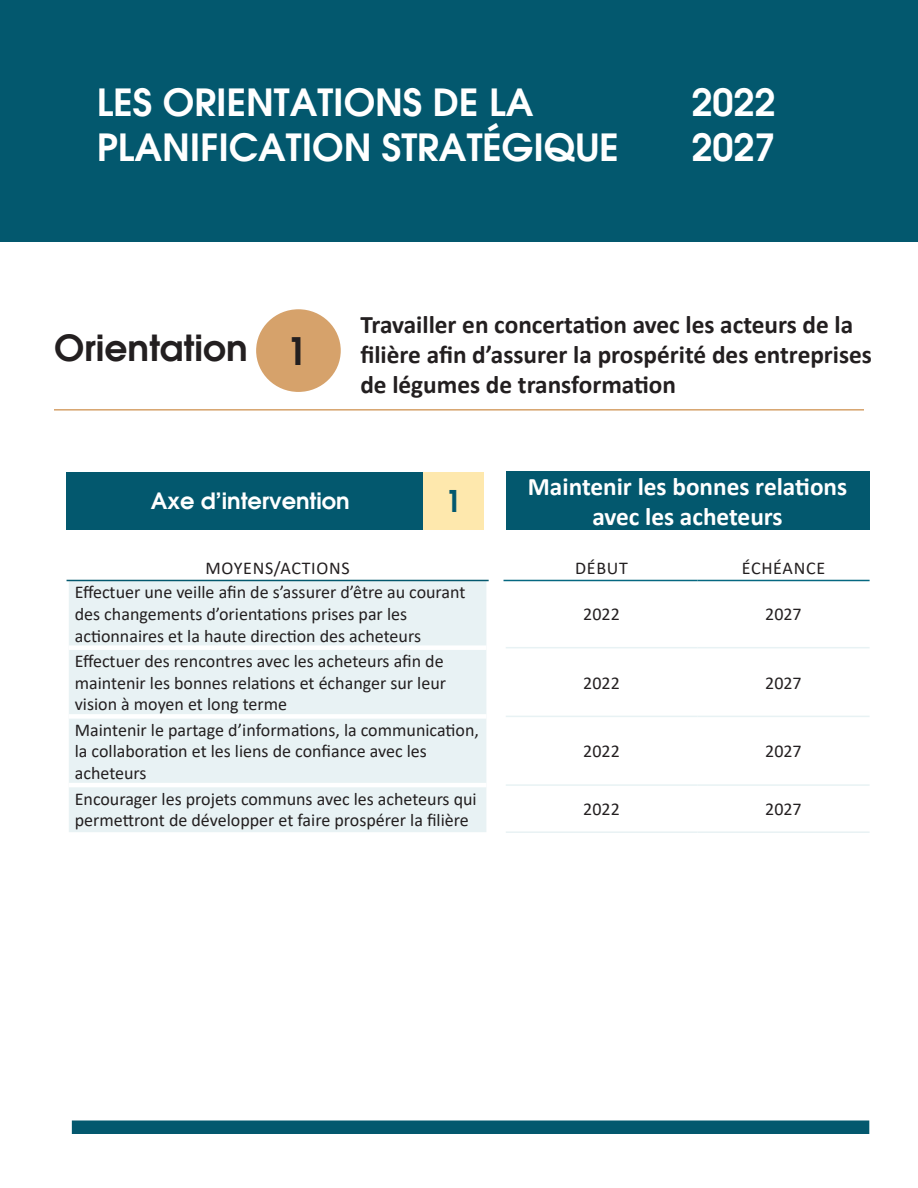
<style>
.page{position:relative;width:918px;height:1188px;background:#fff}
.page>*{position:absolute;margin:0;border:0;box-sizing:border-box;transform-origin:0 0}
.t1{font:600 37.95px "Avant Garde";color:#231f20}
.t2{font:600 37.5px/45px "Avant Garde";color:#fff}
.t3{font:600 36px "Avant Garde";color:#231f20}
.t4{font:600 30px "Avant Garde";color:#03586e}
.t5{font:700 25.35px/30.3px "Calibri";color:#231f20}
.t6{font:700 25.35px/30.3px "Calibri";color:#fff;text-align:center}
.t7{font:600 22.5px "Avant Garde";color:#fff}
.t8{font:18px/21.6px "Calibri";color:#231f20}
.t9{font:18px "Calibri";letter-spacing:.04em;color:#231f20}
</style>
<div class="page">
<div style="left:0;top:0;width:918px;height:241px;background:#03586e"></div>
<div style="left:69px;top:581px;width:417px;height:133px;background:#e8f2f4"></div>
<div style="left:69px;top:719px;width:417px;height:113px;background:#e8f2f4"></div>
<hr style="left:67px;top:580px;width:422px;height:1px;background:#03586e">
<div style="left:69px;top:645px;width:417px;height:5px;background:#fff"></div>
<hr style="left:69px;top:783px;width:417px;height:4px;background:#fff">
<hr style="left:504px;top:580px;width:193px;height:1px;background:#056881">
<hr style="left:697px;top:580px;width:173px;height:1px;background:#056881">
<hr style="left:506px;top:647px;width:191px;height:1px;background:#e8f2f4">
<hr style="left:697px;top:647px;width:173px;height:1px;background:#e8f2f4">
<hr style="left:506px;top:716px;width:191px;height:1px;background:#e8f2f4">
<hr style="left:697px;top:716px;width:173px;height:1px;background:#e8f2f4">
<hr style="left:506px;top:784px;width:191px;height:2px;background:#e8f2f4">
<hr style="left:697px;top:784px;width:173px;height:2px;background:#e8f2f4">
<hr style="left:506px;top:831px;width:191px;height:2px;background:#e8f2f4">
<hr style="left:697px;top:831px;width:173px;height:2px;background:#e8f2f4">
<div style="left:256px;top:309px;width:85px;height:83px;background:#d6a26b;border-radius:50%"></div>
<hr style="left:54px;top:409px;width:810px;height:2px;background:#d6a26b">
<div style="left:67px;top:472px;width:367px;height:58px;background:#03586e"></div>
<div style="left:506px;top:471px;width:363px;height:59px;background:#03586e"></div>
<div style="left:424px;top:472px;width:60px;height:58px;background:#fee8ad"></div>
<div style="left:72px;top:1120px;width:797px;height:14px;background:#03586e"></div>
<p class="t2" style="left:97px;top:80px;width:524px">LES ORIENTATIONS DE LA<br>PLANIFICATION STRATÉGIQUE</p>
<p class="t2" style="left:692px;top:80px;width:85px">2022</p>
<p class="t2" style="left:692px;top:125px;width:85px">2027</p>
<p class="t3" style="left:54px;top:324px;width:195px">Orientation</p>
<p class="t1" style="left:287px;top:326px;width:23px">1</p>
<p class="t5" style="left:360px;top:309px;width:513px">Travailler en concertation avec les acteurs de la filière afin d’assurer la prospérité des entreprises de légumes de transformation</p>
<p class="t7" style="left:151px;top:486px;width:200px">Axe d’intervention</p>
<p class="t4" style="left:445px;top:481px;width:18px">1</p>
<p class="t6" style="left:528px;top:471px;width:321px">Maintenir les bonnes relations avec les acheteurs</p>
<p class="t9" style="left:206px;top:556px;width:146px">MOYENS/ACTIONS</p>
<p class="t8" style="left:575px;top:557px;width:54px">DÉBUT</p>
<p class="t9" style="left:742px;top:556px;width:85px">ÉCHÉANCE</p>
<p class="t8" style="left:75px;top:581px;width:392px">Effectuer une veille afin de s’assurer d’être au courant des changements d’orientations prises par les actionnaires et la haute direction des acheteurs</p>
<p class="t8" style="left:583px;top:603px;width:38px">2022</p>
<p class="t8" style="left:765px;top:603px;width:38px">2027</p>
<p class="t8" style="left:75px;top:650px;width:373px">Effectuer des rencontres avec les acheteurs afin de maintenir les bonnes relations et échanger sur leur vision à moyen et long terme</p>
<p class="t8" style="left:75px;top:719px;width:406px">Maintenir le partage d’informations, la communication, la collaboration et les liens de confiance avec les acheteurs</p>
<p class="t8" style="left:583px;top:672px;width:38px">2022</p>
<p class="t8" style="left:765px;top:672px;width:38px">2027</p>
<p class="t8" style="left:583px;top:740px;width:38px">2022</p>
<p class="t8" style="left:765px;top:740px;width:38px">2027</p>
<p class="t8" style="left:75px;top:787px;width:403px">Encourager les projets communs avec les acheteurs qui permettront de développer et faire prospérer la filière</p>
<p class="t8" style="left:583px;top:798px;width:38px">2022</p>
<p class="t8" style="left:765px;top:798px;width:38px">2027</p>
</div>
